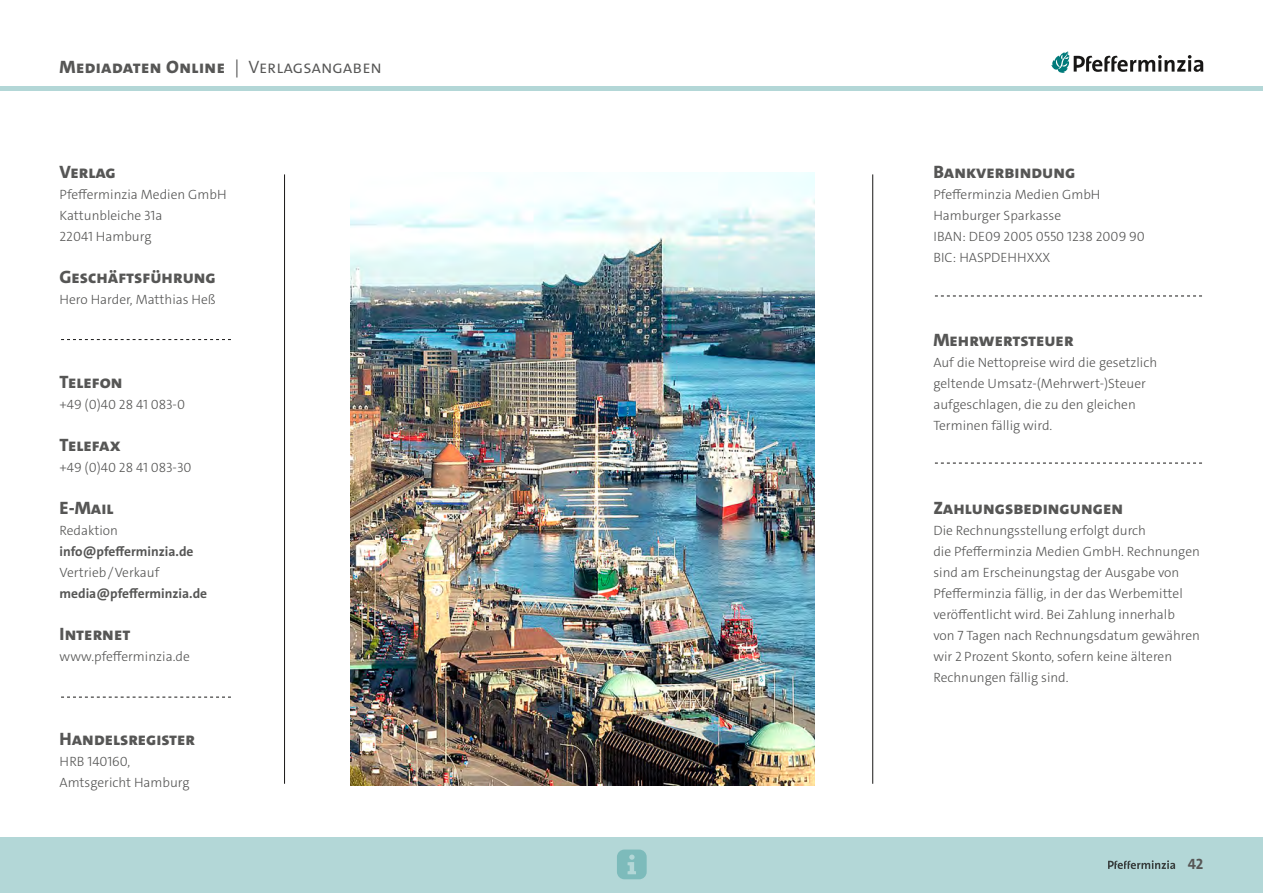
<style>
.page{position:relative;width:1263px;height:893px;background:#fff}
.page>*{position:absolute;margin:0;border:0;box-sizing:border-box;transform-origin:0 0}
.Zwiti{font:800 18px "The Sans C4 s";color:#565655}
.Rubrik-Thema{font:800 18px "The Sans C4 s";letter-spacing:.02em;color:#565655}
.t1{font:700 15px "The Sans C4 s";color:#565655}
.Lauftext{font:300 13.5px/21px "The Sans C4 s";color:#565655}
.Lauftext-2{font:700 13.5px/21px "The Sans C4 s";color:#565655}
.s1{font-weight:300}
</style>
<div class="page">
<div style="left:0;top:838px;width:1263px;height:55px;background:#b3d7d7"></div>
<svg style="left:1108px;top:860px;width:67px;height:9px"></svg>
<hr style="left:0;top:86px;width:1263px;height:4px;background:#b3d7d7">
<svg style="left:617px;top:849px;width:30px;height:30px"></svg>
<svg style="left:1051px;top:51px;width:152px;height:22px"></svg>
<img style="left:351px;top:173px;width:463px;height:612px">
<hr style="left:284px;top:174px;width:1px;height:610px;background:#181716">
<hr style="left:872px;top:174px;width:1px;height:610px;background:#181716">
<svg style="left:61px;top:339px;width:170px;height:1px"></svg>
<svg style="left:61px;top:697px;width:170px;height:1px"></svg>
<svg style="left:935px;top:296px;width:267px;height:1px"></svg>
<svg style="left:935px;top:463px;width:267px;height:1px"></svg>
<p class="Rubrik-Thema" style="left:60px;top:55px;width:324px">Mediadaten Online <span class="s1">| Verlagsangaben</span></p>
<p class="Zwiti" style="left:60px;top:161px;width:58px">Verlag</p>
<p class="Lauftext" style="left:60px;top:184px;width:169px">Pfefferminzia Medien GmbH</p>
<p class="Lauftext" style="left:60px;top:205px;width:104px">Kattunbleiche 31a</p>
<p class="Lauftext" style="left:60px;top:226px;width:93px">22041 Hamburg</p>
<p class="Zwiti" style="left:60px;top:266px;width:158px">Geschäftsführung</p>
<p class="Lauftext" style="left:60px;top:289px;width:158px">Hero Harder, Matthias Heß</p>
<p class="Zwiti" style="left:60px;top:371px;width:65px">Telefon</p>
<p class="Lauftext" style="left:60px;top:394px;width:127px">+49 (0)40 28 41 083-0</p>
<p class="Zwiti" style="left:60px;top:434px;width:63px">Telefax</p>
<p class="Lauftext" style="left:60px;top:457px;width:134px">+49 (0)40 28 41 083-30</p>
<p class="Zwiti" style="left:60px;top:497px;width:56px">E-Mail</p>
<p class="Lauftext-2" style="left:60px;top:520px;width:136px"><span class="s1">Redaktion </span>info@pfefferminzia.de</p>
<p class="Lauftext-2" style="left:60px;top:562px;width:149px"><span class="s1">Vertrieb / Verkauf </span>media@pfefferminzia.de</p>
<p class="Zwiti" style="left:60px;top:623px;width:72px">Internet</p>
<p class="Lauftext" style="left:60px;top:646px;width:132px">www.pfefferminzia.de</p>
<p class="Zwiti" style="left:60px;top:728px;width:137px">Handelsregister</p>
<p class="Lauftext" style="left:60px;top:751px;width:72px">HRB 140160,</p>
<p class="Lauftext" style="left:60px;top:772px;width:132px">Amtsgericht Hamburg</p>
<p class="Zwiti" style="left:933px;top:161px;width:144px">Bankverbindung</p>
<p class="Lauftext" style="left:933px;top:184px;width:169px">Pfefferminzia Medien GmbH</p>
<p class="Lauftext" style="left:933px;top:205px;width:129px">Hamburger Sparkasse</p>
<p class="Lauftext" style="left:933px;top:226px;width:213px">IBAN: DE09 2005 0550 1238 2009 90</p>
<p class="Lauftext" style="left:933px;top:247px;width:118px">BIC: HASPDEHHXXX</p>
<p class="Zwiti" style="left:933px;top:329px;width:142px">Mehrwertsteuer</p>
<p class="Lauftext" style="left:933px;top:352px;width:225px">Auf die Nettopreise wird die gesetzlich</p>
<p class="Lauftext" style="left:933px;top:373px;width:214px">geltende Umsatz-(Mehrwert-)Steuer</p>
<p class="Lauftext" style="left:933px;top:394px;width:204px">aufgeschlagen, die zu den gleichen</p>
<p class="Lauftext" style="left:933px;top:415px;width:120px">Terminen fällig wird.</p>
<p class="Zwiti" style="left:933px;top:497px;width:191px">Zahlungsbedingungen</p>
<p class="Lauftext" style="left:933px;top:520px;width:268px">Die Rechnungsstellung erfolgt durch<br>die Pfefferminzia Medien GmbH. Rechnungen sind am Erscheinungstag der Ausgabe von Pfefferminzia fällig, in der das Werbemittel veröffentlicht wird. Bei Zahlung innerhalb<br>von 7 Tagen nach Rechnungsdatum gewähren wir 2 Prozent Skonto, sofern keine älteren Rechnungen fällig sind.</p>
<p class="t1" style="left:1188px;top:854px;width:17px">42</p>
</div>
